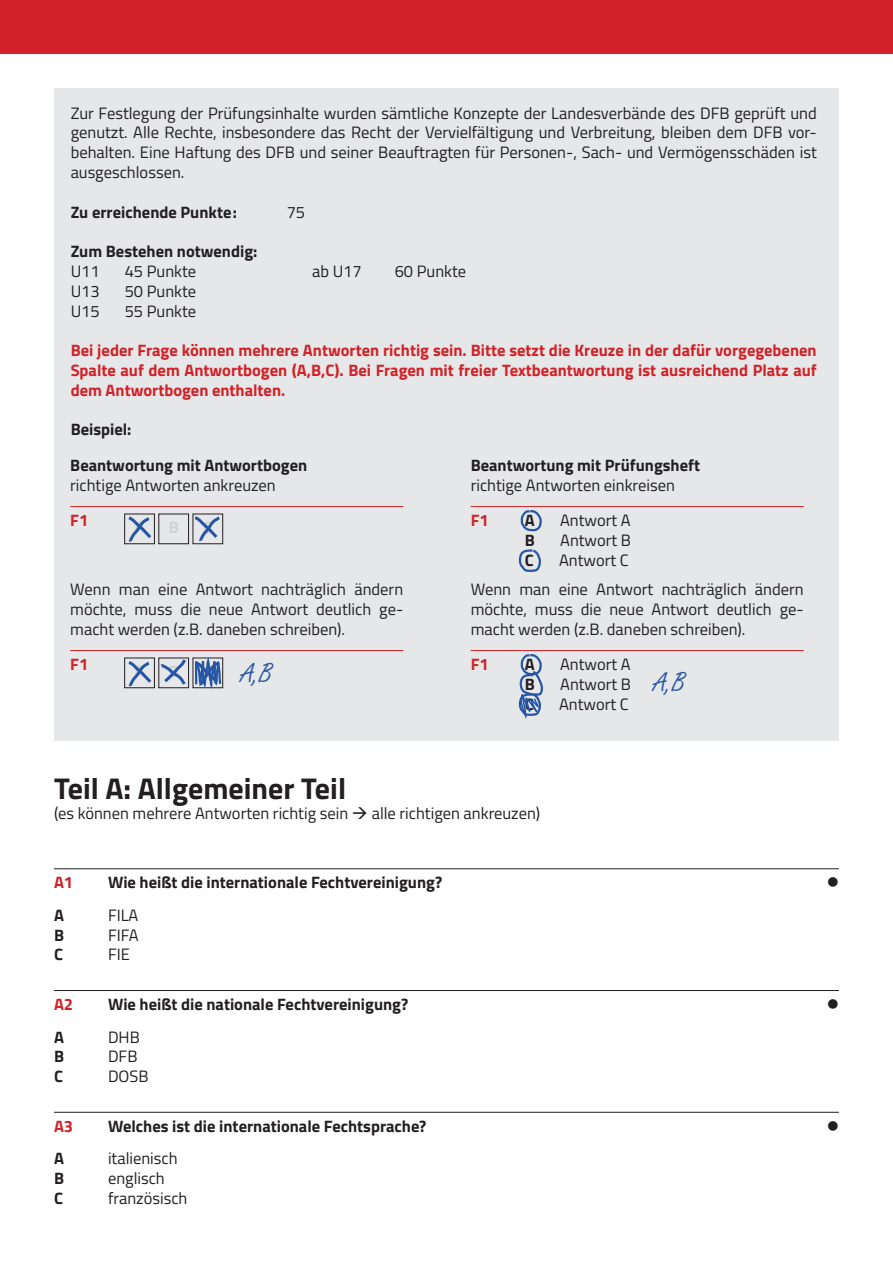
<style>
.page{position:relative;width:893px;height:1263px;background:#fff}
.page>*{position:absolute;margin:0;border:0;box-sizing:border-box;transform-origin:0 0}
.t1{font:700 30px "Titillium Web";color:#231f20}
.t2{font:28.5px "Freestyle Script";color:#2656a4}
.Frage{font:16.5px/19.8px "Titillium Web";color:#231f20;text-align:justify}
.Frage-2{font:700 16.5px "Titillium Web";color:#231f20}
.Frage-3{font:700 16.5px/19.8px "Titillium Web";color:#d02228;text-align:justify}
.t3{font:16.5px "Wingdings";color:#231f20}
.t4{font:700 16.5px "Titillium Web";color:#d1d2d4}
</style>
<div class="page">
<div style="left:0;top:0;width:893px;height:54px;background:#d02228"></div>
<div style="left:54px;top:88px;width:785px;height:653px;background:#e6e7e9"></div>
<hr style="left:54px;top:868px;width:785px;height:1px;background:#231f20">
<hr style="left:54px;top:990px;width:785px;height:1px;background:#231f20">
<hr style="left:54px;top:1112px;width:785px;height:1px;background:#231f20">
<hr style="left:70px;top:506px;width:333px;height:1px;background:#d02228">
<div style="left:124px;top:514px;width:31px;height:30px;border:1px solid #231f20"></div>
<div style="left:158px;top:514px;width:31px;height:30px;border:1px solid #231f20"></div>
<div style="left:193px;top:514px;width:30px;height:30px;border:1px solid #231f20"></div>
<svg style="left:125px;top:514px;width:29px;height:31px"></svg>
<svg style="left:192px;top:514px;width:30px;height:31px"></svg>
<hr style="left:70px;top:650px;width:333px;height:1px;background:#d02228">
<div style="left:124px;top:658px;width:31px;height:30px;border:1px solid #231f20"></div>
<hr style="left:471px;top:506px;width:333px;height:1px;background:#d02228">
<svg style="left:520px;top:510px;width:22px;height:22px"></svg>
<svg style="left:518px;top:549px;width:23px;height:23px"></svg>
<hr style="left:471px;top:650px;width:333px;height:1px;background:#d02228">
<svg style="left:518px;top:654px;width:25px;height:65px"></svg>
<svg style="left:125px;top:657px;width:98px;height:32px"></svg>
<p class="Frage" style="left:71px;top:102px;width:748px">Zur Festlegung der Prüfungsinhalte wurden sämtliche Konzepte der Landesverbände des DFB geprüft und genutzt. Alle Rechte, insbesondere das Recht der Vervielfältigung und Verbreitung, bleiben dem DFB vor&shy;behalten. Eine Haftung des DFB und seiner Beauftragten für Personen-, Sach- und Vermögensschäden ist ausgeschlossen.</p>
<p class="Frage-2" style="left:71px;top:199px;width:168px">Zu erreichende Punkte:</p>
<p class="Frage" style="left:287px;top:201px;width:20px">75</p>
<p class="Frage-2" style="left:71px;top:239px;width:188px">Zum Bestehen notwendig:</p>
<p class="Frage" style="left:71px;top:261px;width:31px">U11</p>
<p class="Frage" style="left:125px;top:261px;width:73px">45 Punkte</p>
<p class="Frage" style="left:312px;top:261px;width:51px">ab U17</p>
<p class="Frage" style="left:395px;top:261px;width:73px">60 Punkte</p>
<p class="Frage" style="left:71px;top:280px;width:31px">U13</p>
<p class="Frage" style="left:125px;top:280px;width:73px">50 Punkte</p>
<p class="Frage" style="left:71px;top:300px;width:31px">U15</p>
<p class="Frage" style="left:125px;top:300px;width:73px">55 Punkte</p>
<p class="Frage-3" style="left:71px;top:340px;width:748px">Bei jeder Frage können mehrere Antworten richtig sein. Bitte setzt die Kreuze in der dafür vorgegebenen Spalte auf dem Antwortbogen (A,B,C). Bei Fragen mit freier Textbeantwortung ist ausreichend Platz auf dem Antwortbogen enthalten.</p>
<p class="Frage-2" style="left:71px;top:417px;width:62px">Beispiel:</p>
<p class="Frage-2" style="left:70px;top:452px;width:238px">Beantwortung mit Antwortbogen</p>
<p class="Frage" style="left:70px;top:474px;width:207px">richtige Antworten ankreuzen</p>
<p class="Frage-2" style="left:471px;top:452px;width:231px">Beantwortung mit Prüfungsheft</p>
<p class="Frage" style="left:471px;top:474px;width:206px">richtige Antworten einkreisen</p>
<p class="Frage-3" style="left:70px;top:509px;width:20px">F1</p>
<p class="t4" style="left:169px;top:515px;width:12px">B</p>
<p class="t4" style="left:203px;top:515px;width:10px">C</p>
<p class="Frage-3" style="left:471px;top:509px;width:20px">F1</p>
<p class="Frage-2" style="left:525px;top:508px;width:11px">A</p>
<p class="Frage" style="left:560px;top:510px;width:72px">Antwort A</p>
<p class="Frage-2" style="left:525px;top:527px;width:12px">B</p>
<p class="Frage" style="left:560px;top:529px;width:72px">Antwort B</p>
<p class="Frage-2" style="left:525px;top:547px;width:10px">C</p>
<p class="Frage" style="left:559px;top:549px;width:71px">Antwort C</p>
<p class="Frage" style="left:70px;top:578px;width:334px">Wenn man eine Antwort nachträglich ändern möchte, muss die neue Antwort deutlich ge&shy;macht werden (z.B. daneben schreiben).</p>
<p class="Frage" style="left:471px;top:578px;width:334px">Wenn man eine Antwort nachträglich ändern möchte, muss die neue Antwort deutlich ge&shy;macht werden (z.B. daneben schreiben).</p>
<p class="Frage-3" style="left:70px;top:653px;width:20px">F1</p>
<p class="t4" style="left:169px;top:659px;width:12px">B</p>
<p class="t2" style="left:241px;top:658px;width:33px">A,B</p>
<p class="Frage-3" style="left:471px;top:653px;width:20px">F1</p>
<p class="Frage-2" style="left:525px;top:652px;width:11px">A</p>
<p class="Frage" style="left:560px;top:653px;width:72px">Antwort A</p>
<p class="Frage-2" style="left:525px;top:671px;width:12px">B</p>
<p class="Frage" style="left:560px;top:673px;width:72px">Antwort B</p>
<p class="Frage-2" style="left:525px;top:691px;width:10px">C</p>
<p class="Frage" style="left:559px;top:693px;width:71px">Antwort C</p>
<p class="t2" style="left:654px;top:666px;width:33px">A,B</p>
<p class="t1" style="left:54px;top:766px;width:294px">Teil A: Allgemeiner Teil</p>
<p class="Frage" style="left:54px;top:802px;width:488px">(es können mehrere Antworten richtig sein → alle richtigen ankreuzen)</p>
<p class="Frage-3" style="left:54px;top:872px;width:21px">A1</p>
<p class="Frage-2" style="left:108px;top:870px;width:336px">Wie heißt die internationale Fechtvereinigung?</p>
<p class="t3" style="left:827px;top:873px;width:14px">●</p>
<p class="Frage-2" style="left:54px;top:902px;width:11px">A</p>
<p class="Frage" style="left:108px;top:904px;width:32px">FILA</p>
<p class="Frage-2" style="left:54px;top:922px;width:12px">B</p>
<p class="Frage" style="left:108px;top:924px;width:32px">FIFA</p>
<p class="Frage-2" style="left:54px;top:942px;width:10px">C</p>
<p class="Frage" style="left:108px;top:944px;width:23px">FIE</p>
<p class="Frage-3" style="left:54px;top:993px;width:21px">A2</p>
<p class="Frage-2" style="left:108px;top:992px;width:302px">Wie heißt die nationale Fechtvereinigung?</p>
<p class="t3" style="left:827px;top:995px;width:14px">●</p>
<p class="Frage-2" style="left:54px;top:1024px;width:11px">A</p>
<p class="Frage" style="left:108px;top:1026px;width:33px">DHB</p>
<p class="Frage-2" style="left:54px;top:1044px;width:12px">B</p>
<p class="Frage" style="left:108px;top:1046px;width:31px">DFB</p>
<p class="Frage-2" style="left:54px;top:1064px;width:10px">C</p>
<p class="Frage" style="left:108px;top:1066px;width:42px">DOSB</p>
<p class="Frage-3" style="left:54px;top:1115px;width:21px">A3</p>
<p class="Frage-2" style="left:108px;top:1113px;width:320px">Welches ist die internationale Fechtsprache?</p>
<p class="t3" style="left:827px;top:1117px;width:14px">●</p>
<p class="Frage-2" style="left:54px;top:1146px;width:11px">A</p>
<p class="Frage" style="left:108px;top:1148px;width:71px">italienisch</p>
<p class="Frage-2" style="left:54px;top:1166px;width:12px">B</p>
<p class="Frage" style="left:108px;top:1168px;width:58px">englisch</p>
<p class="Frage-2" style="left:54px;top:1185px;width:10px">C</p>
<p class="Frage" style="left:108px;top:1187px;width:81px">französisch</p>
</div>
